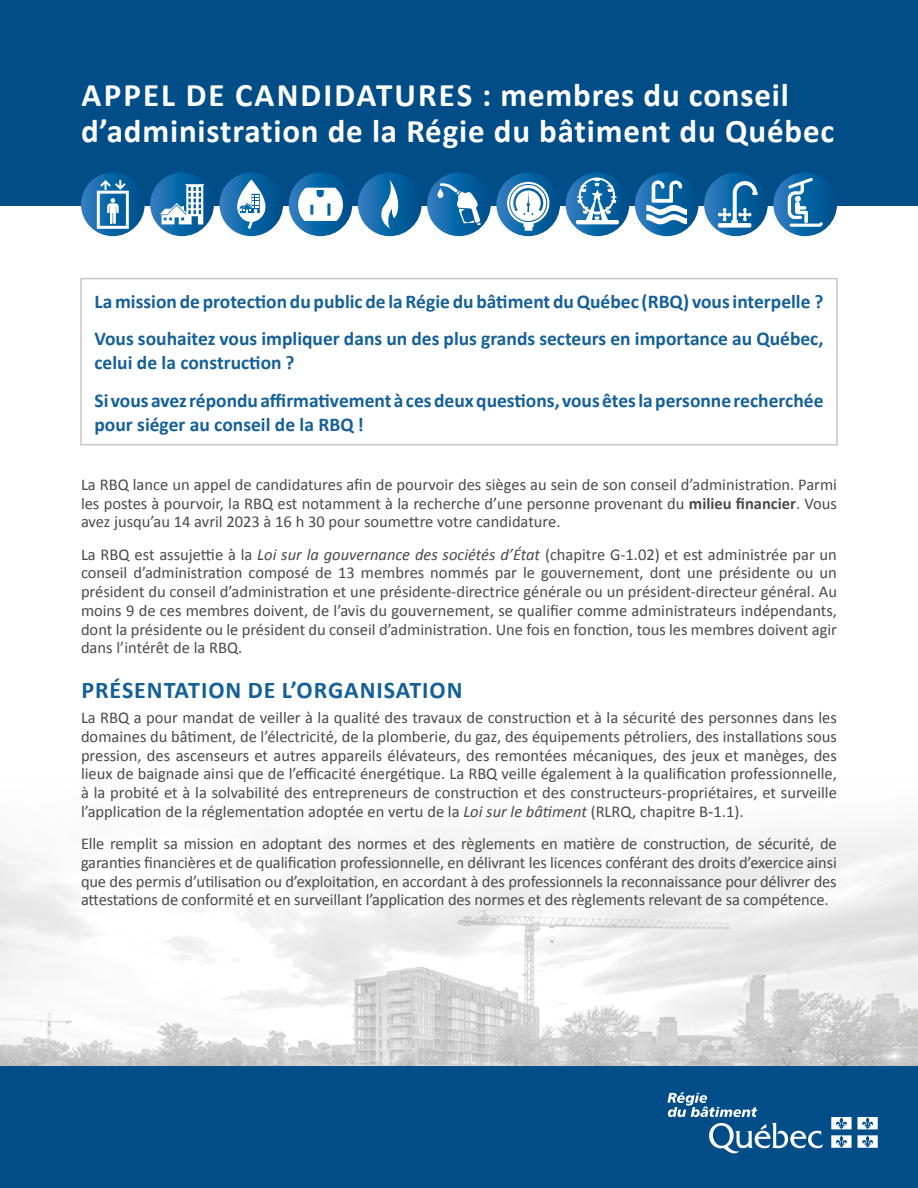
<style>
.page{position:relative;width:918px;height:1188px;background:#fff}
.page>*{position:absolute;margin:0;border:0;box-sizing:border-box;transform-origin:0 0}
.t1{font:700 33px/36px "Calibri";letter-spacing:.025em;color:#fff}
.t2{font:700 24px "Calibri";letter-spacing:.04em;color:#146098}
.t3{font:700 19.5px/37.5px "Calibri";color:#146098}
.t4{font:16.5px/18.8px "Calibri";color:#4a4a49;text-align:justify}
.s1{font-weight:700}
.s2{font-style:italic}
.s3{font-family:"Cambria Math"}
</style>
<div class="page">
<img style="left:0;top:829px;width:918px;height:237px">
<div style="left:0;top:0;width:918px;height:205px;background:#004d88"></div>
<svg style="left:81px;top:173px;width:64px;height:63px"></svg>
<svg style="left:97px;top:180px;width:32px;height:49px"></svg>
<svg style="left:150px;top:172px;width:64px;height:64px"></svg>
<svg style="left:160px;top:184px;width:44px;height:40px"></svg>
<svg style="left:289px;top:172px;width:63px;height:64px"></svg>
<svg style="left:298px;top:188px;width:45px;height:33px"></svg>
<svg style="left:358px;top:173px;width:64px;height:63px"></svg>
<svg style="left:380px;top:180px;width:23px;height:49px"></svg>
<svg style="left:496px;top:173px;width:64px;height:63px"></svg>
<svg style="left:507px;top:182px;width:42px;height:49px"></svg>
<svg style="left:566px;top:172px;width:63px;height:64px"></svg>
<svg style="left:576px;top:178px;width:43px;height:46px"></svg>
<svg style="left:635px;top:173px;width:64px;height:63px"></svg>
<svg style="left:646px;top:180px;width:41px;height:44px"></svg>
<svg style="left:704px;top:172px;width:64px;height:64px"></svg>
<svg style="left:718px;top:181px;width:40px;height:47px"></svg>
<svg style="left:427px;top:172px;width:64px;height:64px"></svg>
<svg style="left:437px;top:183px;width:44px;height:43px;background:#498dbd"></svg>
<svg style="left:773px;top:172px;width:64px;height:64px"></svg>
<svg style="left:788px;top:178px;width:35px;height:49px"></svg>
<svg style="left:219px;top:172px;width:64px;height:64px"></svg>
<svg style="left:237px;top:179px;width:28px;height:50px"></svg>
<div style="left:0;top:1066px;width:918px;height:122px;background:#004d88"></div>
<svg style="left:831px;top:1117px;width:47px;height:12px"></svg>
<svg style="left:831px;top:1135px;width:47px;height:13px"></svg>
<svg style="left:667px;top:1092px;width:156px;height:62px"></svg>
<div style="left:80px;top:278px;width:758px;height:168px;border:2px solid #c6c6c6"></div>
<h1 class="t1" style="left:81px;top:77px;width:755px">APPEL DE CANDIDATURES : membres du conseil d’administration de la Régie du bâtiment du Québec</h1>
<p class="t3" style="left:94px;top:282px;width:730px">La mission de protection du public de la Régie du bâtiment du Québec (RBQ) vous interpelle ?<br>Vous souhaitez vous impliquer dans un des plus grands secteurs en importance au Québec,</p>
<p class="t3" style="left:94px;top:344px;width:730px">celui de la construction ?<br>Si vous avez répondu affirmativement à ces deux questions, vous êtes la personne recherchée</p>
<p class="t3" style="left:94px;top:405px;width:271px">pour siéger au conseil de la RBQ !</p>
<p class="t4" style="left:81px;top:475px;width:757px">La RBQ lance un appel de candidatures afin de pourvoir des sièges au sein de son conseil d’administration. Parmi les postes à pourvoir, la RBQ est notamment à la recherche d’une personne provenant du <span class="s1">milieu financier</span>. Vous avez jusqu’au 14 avril 2023 à 16 h 30 pour soumettre votre candidature.</p>
<p class="t4" style="left:81px;top:545px;width:758px">La RBQ est assujettie à la <span class="s2">Loi sur la gouvernance des sociétés d’État</span> (chapitre G-1.02) et est administrée par un conseil d’administration composé de 13 membres nommés par le gouvernement, dont une présidente ou un président du conseil d’administration et une présidente-directrice générale ou un président-directeur général. Au moins 9 de ces membres doivent, de l’avis du gouvernement, se qualifier comme administrateurs indépendants, dont la présidente ou le président du conseil d’administration. Une fois en fonction, tous les membres doivent agir dans l’intérêt de la RBQ.</p>
<h2 class="t2" style="left:81px;top:674px;width:383px">PRÉSENTATION DE L’ORGANISATION</h2>
<p class="t4" style="left:81px;top:708px;width:757px">La RBQ a pour mandat de veiller à la qualité des travaux de construction et à la sécurité des personnes dans les domaines du bâtiment, de l’électricité, de la plomberie, du gaz, des équipements pétroliers, des installations sous pression, des ascenseurs et autres appareils élévateurs, des remontées mécaniques, des jeux et manèges, des lieux de baignade ainsi que de l’efficacité énergétique. La RBQ veille également à la qualification professionnelle, à la probité et à la solvabilité des entrepreneurs de construction et des constructeurs-propriétaires, et surveille l’application de la réglementation adoptée en vertu de la <span class="s2">Loi sur le bâtiment</span> (RLRQ, chapitre B<span class="s3">‑</span>1.1).</p>
<p class="t4" style="left:81px;top:834px;width:757px">Elle remplit sa mission en adoptant des normes et des règlements en matière de construction, de sécurité, de garanties financières et de qualification professionnelle, en délivrant les licences conférant des droits d’exercice ainsi que des permis d’utilisation ou d’exploitation, en accordant à des professionnels la reconnaissance pour délivrer des attestations de conformité et en surveillant l’application des normes et des règlements relevant de sa compétence.</p>
</div>
